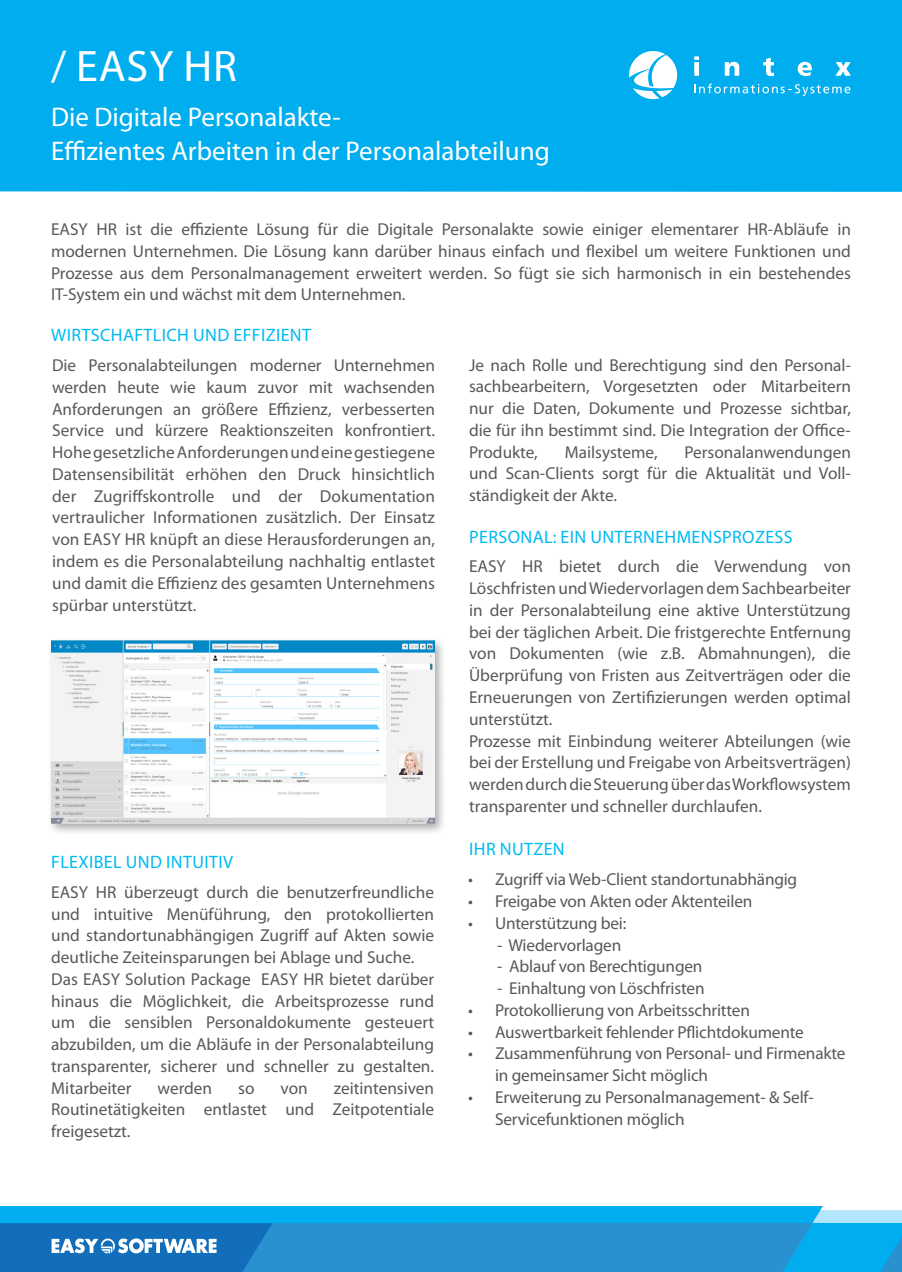
<style>
.page{position:relative;width:902px;height:1272px;background:#fff}
.page>*{position:absolute;margin:0;border:0;box-sizing:border-box;transform-origin:0 0}
.t1{font:44.25px "Myriad Pro";letter-spacing:.02em;color:#fff}
.t2{font:27px "Myriad Pro";color:#fff}
.t3{font:18px "Myriad Pro";letter-spacing:.02em;color:#00baf1}
.t4{font:17.25px/21.8px "Myriad Pro";letter-spacing:-.005em;color:#57585a;text-align:justify}
</style>
<div class="page">
<div style="left:0;top:0;width:901px;height:192px;background:#00aeef"></div>
<svg style="left:694px;top:84px;width:156px;height:12px"></svg>
<svg style="left:694px;top:56px;width:5px;height:20px"></svg>
<svg style="left:724px;top:62px;width:15px;height:14px"></svg>
<svg style="left:763px;top:58px;width:11px;height:18px"></svg>
<svg style="left:797px;top:62px;width:14px;height:14px"></svg>
<svg style="left:835px;top:62px;width:15px;height:14px"></svg>
<svg style="left:629px;top:51px;width:48px;height:49px"></svg>
<svg style="left:829px;top:1210px;width:72px;height:12px"></svg>
<svg style="left:0;top:1206px;width:829px;height:16px;background:#03aeef"></svg>
<svg style="left:0;top:1222px;width:901px;height:49px;background:#258fcf"></svg>
<div style="left:47px;top:636px;width:400px;height:199px;background:#57585a;opacity:.5"></div>
<img style="left:51px;top:640px;width:383px;height:183px">
<p class="t1" style="left:51px;top:39px;width:187px">/ EASY HR</p>
<p class="t2" style="left:51px;top:100px;width:291px">Die Digitale Personalakte-</p>
<p class="t2" style="left:51px;top:135px;width:500px">Effizientes Arbeiten in der Personalabteilung</p>
<p class="t4" style="left:51px;top:218px;width:801px">EASY HR ist die effiziente Lösung für die Digitale Personalakte sowie einiger elementarer HR-Abläufe in modernen Unternehmen. Die Lösung kann darüber hinaus einfach und flexibel um weitere Funktionen und Prozesse aus dem Personalmanagement erweitert werden. So fügt sie sich harmonisch in ein bestehendes IT-System ein und wächst mit dem Unternehmen.</p>
<p class="t3" style="left:51px;top:324px;width:261px">WIRTSCHAFTLICH UND EFFIZIENT</p>
<p class="t4" style="left:52px;top:354px;width:384px">Die Personalabteilungen moderner Unternehmen werden heute wie kaum zuvor mit wachsenden Anforderungen an größere Effizienz, verbesserten Service und kürzere Reaktionszeiten konfrontiert.<br>Hohe gesetzliche Anforderungen und eine gestiegene Datensensibilität erhöhen den Druck hinsichtlich der Zugriffskontrolle und der Dokumentation vertraulicher Informationen zusätzlich. Der Einsatz von EASY HR knüpft an diese Herausforderungen an, indem es die Personalabteilung nachhaltig entlastet und damit die Effizienz des gesamten Unternehmens spürbar unterstützt.</p>
<p class="t4" style="left:469px;top:353px;width:383px">Je nach Rolle und Berechtigung sind den Personal&shy;sachbearbeitern, Vorgesetzten oder Mitarbeitern nur die Daten, Dokumente und Prozesse sichtbar, die für ihn bestimmt sind. Die Integration der Office-Produkte,</p>
<p class="t4" style="left:469px;top:440px;width:383px;text-indent:215px">Personalanwendungen und Scan-Clients sorgt für die Aktualität und Voll&shy;ständigkeit der Akte.</p>
<p class="t4" style="left:564px;top:440px;width:94px">Mailsysteme,</p>
<p class="t3" style="left:469px;top:526px;width:325px">PERSONAL: EIN UNTERNEHMENSPROZESS</p>
<p class="t4" style="left:469px;top:555px;width:383px">EASY HR bietet durch die Verwendung von Löschfristen und Wiedervorlagen dem Sachbearbeiter in der Personalabteilung eine aktive Unterstützung bei der täglichen Arbeit. Die fristgerechte Entfernung von Dokumenten (wie z.B. Abmahnungen), die Überprüfung von Fristen aus Zeitverträgen oder die Erneuerungen von Zertifizierungen werden optimal unterstützt.</p>
<p class="t4" style="left:469px;top:729px;width:383px">Prozesse mit Einbindung weiterer Abteilungen (wie bei der Erstellung und Freigabe von Arbeitsverträgen) werden durch die Steuerung über das Workflowsystem transparenter und schneller durchlaufen.</p>
<p class="t3" style="left:51px;top:850px;width:183px">FLEXIBEL UND INTUITIV</p>
<p class="t4" style="left:51px;top:880px;width:384px">EASY HR überzeugt durch die benutzerfreundliche und intuitive Menüführung, den protokollierten und standortunabhängigen Zugriff auf Akten sowie deutliche Zeiteinsparungen bei Ablage und Suche.</p>
<p class="t4" style="left:51px;top:967px;width:384px">Das EASY Solution Package EASY HR bietet darüber hinaus die Möglichkeit, die Arbeitsprozesse rund um die sensiblen Personaldokumente gesteuert abzubilden, um die Abläufe in der Personalabteilung transparenter, sicherer und schneller zu gestalten.<br>Mitarbeiter</p>
<p class="t4" style="left:157px;top:1076px;width:56px">werden</p>
<p class="t4" style="left:238px;top:1076px;width:18px">so</p>
<p class="t4" style="left:280px;top:1076px;width:29px">von</p>
<p class="t4" style="left:51px;top:1076px;width:384px;text-indent:282px">zeitintensiven Routinetätigkeiten entlastet und Zeitpotentiale freigesetzt.</p>
<p class="t3" style="left:469px;top:838px;width:97px">IHR NUTZEN</p>
<p class="t4" style="left:468px;top:868px;width:331px">• Zugriff via Web-Client standortunabhängig</p>
<p class="t4" style="left:468px;top:890px;width:286px">• Freigabe von Akten oder Aktenteilen</p>
<p class="t4" style="left:468px;top:911px;width:160px">• Unterstützung bei:</p>
<p class="t4" style="left:497px;top:933px;width:126px">- Wiedervorlagen</p>
<p class="t4" style="left:497px;top:955px;width:207px">- Ablauf von Berechtigungen</p>
<p class="t4" style="left:497px;top:977px;width:209px">- Einhaltung von Löschfristen</p>
<p class="t4" style="left:468px;top:998px;width:283px">• Protokollierung von Arbeitsschritten</p>
<p class="t4" style="left:468px;top:1020px;width:337px">• Auswertbarkeit fehlender Pflichtdokumente</p>
<p class="t4" style="left:495px;top:1042px;width:352px;text-indent:-27px">• Zusammenführung von Personal- und Firmenakte in gemeinsamer Sicht möglich</p>
<p class="t4" style="left:495px;top:1085px;width:320px;text-indent:-27px">• Erweiterung zu Personalmanagement- &amp; Self-<br>Servicefunktionen möglich</p>
</div>
